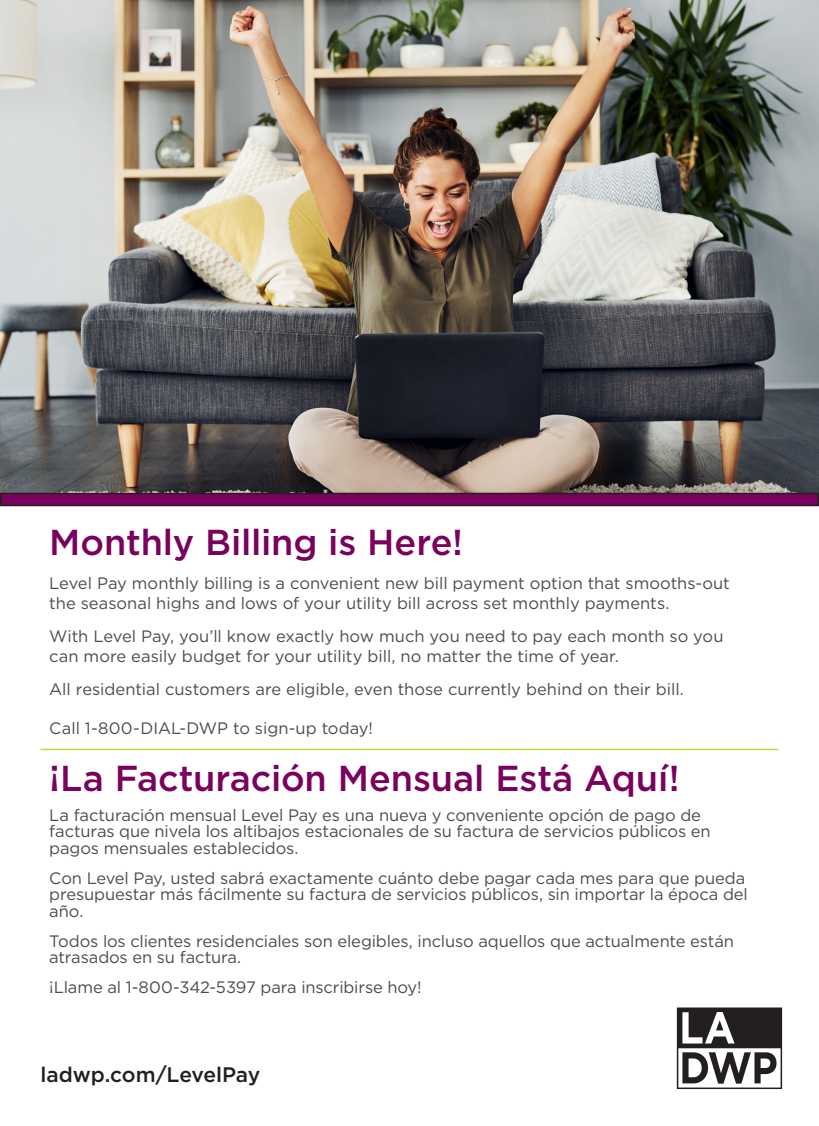
<style>
.page{position:relative;width:819px;height:1126px;background:#fff}
.page>*{position:absolute;margin:0;border:0;box-sizing:border-box;transform-origin:0 0}
.t1{font:500 36px "Gotham";letter-spacing:-.005em;color:#7a015e}
.t2{font:500 21px "Gotham";letter-spacing:-.005em;color:#231f20}
.t3{font:16.5px/16.5px "Gotham";letter-spacing:-.005em;color:#4b4c4d}
</style>
<div class="page">
<svg style="left:677px;top:1007px;width:105px;height:81px"></svg>
<img style="left:0;top:0;width:819px;height:492px">
<div style="left:1px;top:493px;width:817px;height:12px;background:#7a015e"></div>
<div style="left:0;top:492px;width:819px;height:14px;border:2px solid #231f20"></div>
<hr style="left:40px;top:748px;width:738px;height:2px;background:#c4d839">
<h1 class="t1" style="left:49px;top:519px;width:415px">Monthly Billing is Here!</h1>
<p class="t3" style="left:49px;top:572px;width:682px;line-height:19.8px">Level Pay monthly billing is a convenient new bill payment option that smooths-out the seasonal highs and lows of your utility bill across set monthly payments.</p>
<p class="t3" style="left:49px;top:625px;width:676px;line-height:19.8px">With Level Pay, you’ll know exactly how much you need to pay each month so you can more easily budget for your utility bill, no matter the time of year.</p>
<p class="t3" style="left:49px;top:680px;width:636px">All residential customers are eligible, even those currently behind on their bill.</p>
<p class="t3" style="left:49px;top:719px;width:325px">Call 1-800-DIAL-DWP to sign-up today!</p>
<h1 class="t1" style="left:49px;top:754px;width:632px">¡La Facturación Mensual Está Aquí!</h1>
<p class="t3" style="left:49px;top:805px;width:663px">La facturación mensual Level Pay es una nueva y conveniente opción de pago de facturas que nivela los altibajos estacionales de su factura de servicios públicos en pagos mensuales establecidos.</p>
<p class="t3" style="left:49px;top:868px;width:700px">Con Level Pay, usted sabrá exactamente cuánto debe pagar cada mes para que pueda presupuestar más fácilmente su factura de servicios públicos, sin importar la época del año.</p>
<p class="t3" style="left:49px;top:931px;width:686px">Todos los clientes residenciales son elegibles, incluso aquellos que actualmente están atrasados en su factura.</p>
<p class="t3" style="left:49px;top:978px;width:374px">¡Llame al 1-800-342-5397 para inscribirse hoy!</p>
<p class="t2" style="left:40px;top:1060px;width:221px">ladwp.com/LevelPay</p>
</div>
